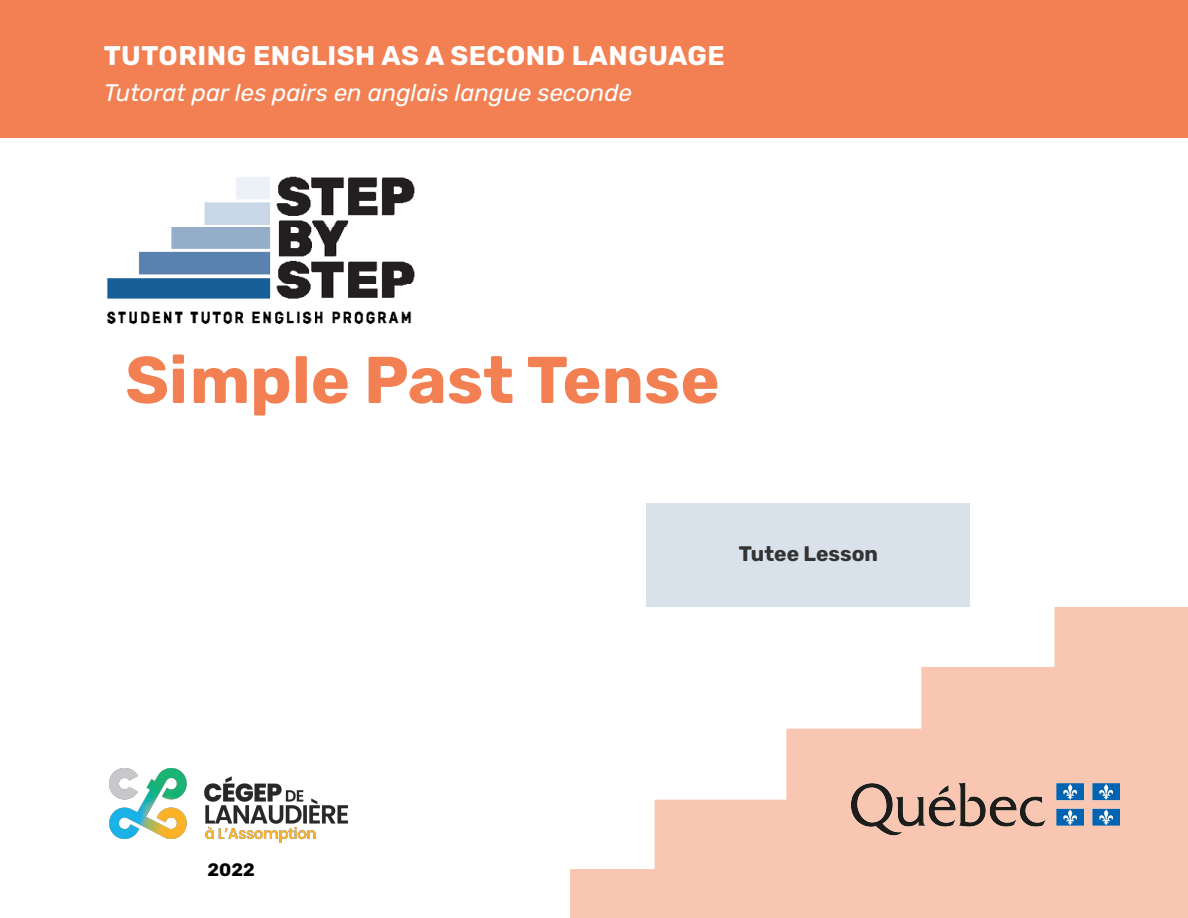
<style>
.page{position:relative;width:1188px;height:918px;background:#fff}
.page>*{position:absolute;margin:0;border:0;box-sizing:border-box;transform-origin:0 0}
.t1{font:300 66px "Rubik";color:#f38053}
.t2{font:300 27px "Rubik";letter-spacing:.02em;color:#fff}
.t3{font:italic 300 24px "Rubik";color:#fff}
.t4{font:300 21px "Rubik";color:#333}
.t5{font:300 18px "Rubik";color:#000}
</style>
<div class="page">
<img style="left:107px;top:176px;width:308px;height:148px">
<img style="left:921px;top:608px;width:267px;height:60px">
<div style="left:0;top:0;width:1188px;height:137px;background:#f38053"></div>
<div style="left:647px;top:503px;width:323px;height:104px;background:#d9e1eb"></div>
<img style="left:109px;top:768px;width:239px;height:74px">
<img style="left:823px;top:755px;width:325px;height:98px">
<p class="t2" style="left:104px;top:41px;width:623px">TUTORING ENGLISH AS A SECOND LANGUAGE</p>
<p class="t3" style="left:104px;top:80px;width:530px">Tutorat par les pairs en anglais langue seconde</p>
<h1 class="t1" style="left:125px;top:343px;width:596px">Simple Past Tense</h1>
<p class="t4" style="left:739px;top:542px;width:141px">Tutee Lesson</p>
<p class="t5" style="left:208px;top:859px;width:49px">2022</p>
</div>
